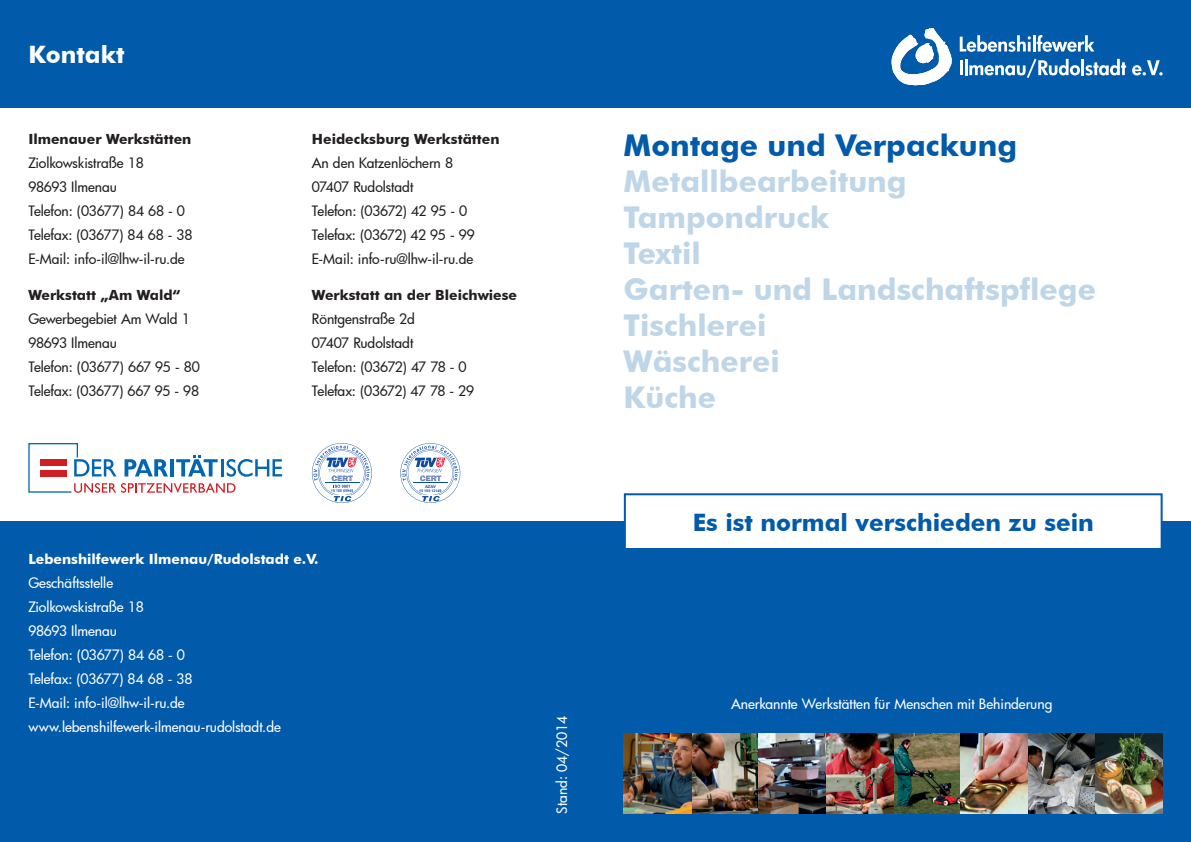
<style>
.page{position:relative;width:1191px;height:842px;background:#fff}
.page>*{position:absolute;margin:0;border:0;box-sizing:border-box;transform-origin:0 0}
.t1{font:700 30px/36px "Futura BT";color:#bed6e8}
.t2{font:700 30px "Futura BT";color:#015aaa}
.t3{font:700 24px "Futura BT";color:#015aaa}
.t4{font:700 24px "Futura BT";color:#fff}
.t5{font:500 14px/24px "Futura";letter-spacing:-.01em;color:#231f20}
.t6{font:500 14px/24px "Futura";letter-spacing:-.005em;color:#fff}
.t7{font:700 14px "Futura BT";color:#231f20}
.t8{font:700 14px "Futura BT";color:#fff}
.t9{font:700 4.1px "Arial";color:#0d4da1}
.t10{font:700 3.6px "Arial";color:#0d4da1}
</style>
<div class="page">
<div style="left:0;top:0;width:1191px;height:108px;background:#015aaa"></div>
<div style="left:0;top:522px;width:1191px;height:320px;background:#015aaa"></div>
<svg style="left:892px;top:28px;width:60px;height:57px"></svg>
<svg style="left:959px;top:35px;width:71px;height:17px"></svg>
<hr style="left:1032px;top:35px;width:3px;height:16px;background:#fff">
<svg style="left:1036px;top:35px;width:58px;height:17px"></svg>
<hr style="left:959px;top:60px;width:3px;height:15px;background:#fff">
<hr style="left:964px;top:59px;width:3px;height:16px;background:#fff">
<svg style="left:969px;top:59px;width:157px;height:19px"></svg>
<svg style="left:1132px;top:60px;width:30px;height:15px"></svg>
<svg style="left:312px;top:443px;width:60px;height:60px"></svg>
<svg style="left:28px;top:443px;width:254px;height:50px"></svg>
<svg style="left:400px;top:443px;width:60px;height:60px"></svg>
<img style="left:624px;top:733px;width:538px;height:81px">
<div style="left:625px;top:494px;width:536px;height:55px;background:#fff"></div>
<div style="left:624px;top:493px;width:538px;height:57px;border:2px solid #015aaa"></div>
<h2 class="t4" style="left:28px;top:40px;width:98px">Kontakt</h2>
<p class="t7" style="left:28px;top:131px;width:165px">Ilmenauer Werkstätten</p>
<p class="t5" style="left:28px;top:151px;width:166px">Ziolkowskistraße 18<br>98693 Ilmenau<br>Telefon: (03677) 84 68 - 0<br>Telefax: (03677) 84 68 - 38<br>E-Mail: info-il@lhw-il-ru.de</p>
<p class="t7" style="left:28px;top:286px;width:154px">Werkstatt „Am Wald“</p>
<p class="t5" style="left:28px;top:307px;width:173px">Gewerbegebiet Am Wald 1<br>98693 Ilmenau<br>Telefon: (03677) 667 95 - 80<br>Telefax: (03677) 667 95 - 98</p>
<p class="t7" style="left:312px;top:131px;width:189px">Heidecksburg Werkstätten</p>
<p class="t5" style="left:312px;top:151px;width:164px">An den Katzenlöchern 8<br>07407 Rudolstadt<br>Telefon: (03672) 42 95 - 0<br>Telefax: (03672) 42 95 - 99<br>E-Mail: info-ru@lhw-il-ru.de</p>
<p class="t7" style="left:312px;top:286px;width:207px">Werkstatt an der Bleichwiese</p>
<p class="t5" style="left:312px;top:307px;width:164px">Röntgenstraße 2d<br>07407 Rudolstadt<br>Telefon: (03672) 47 78 - 0<br>Telefax: (03672) 47 78 - 29</p>
<p class="t9" style="left:425px;top:484px;width:12px">AZAV</p>
<p class="t10" style="left:419px;top:488px;width:24px">15 190 12148</p>
<p class="t8" style="left:28px;top:551px;width:292px">Lebenshilfewerk Ilmenau/Rudolstadt e.V.</p>
<p class="t6" style="left:28px;top:571px;width:254px">Geschäftsstelle<br>Ziolkowskistraße 18<br>98693 Ilmenau<br>Telefon: (03677) 84 68 - 0<br>Telefax: (03677) 84 68 - 38<br>E-Mail: info-il@lhw-il-ru.de www.lebenshilfewerk-ilmenau-rudolstadt.de</p>
<p class="t6" style="left:549px;top:814px;width:99px;rotate:-90deg">Stand: 04/2014</p>
<h1 class="t2" style="left:623px;top:127px;width:395px">Montage und Verpackung</h1>
<h1 class="t1" style="left:623px;top:163px;width:474px">Metallbearbeitung<br>Tampondruck<br>Textil<br>Garten- und Landschaftspflege<br>Tischlerei<br>Wäscherei<br>Küche</h1>
<h2 class="t3" style="left:692px;top:508px;width:402px">Es ist normal verschieden zu sein</h2>
<p class="t6" style="left:731px;top:691px;width:323px">Anerkannte Werkstätten für Menschen mit Behinderung</p>
</div>
